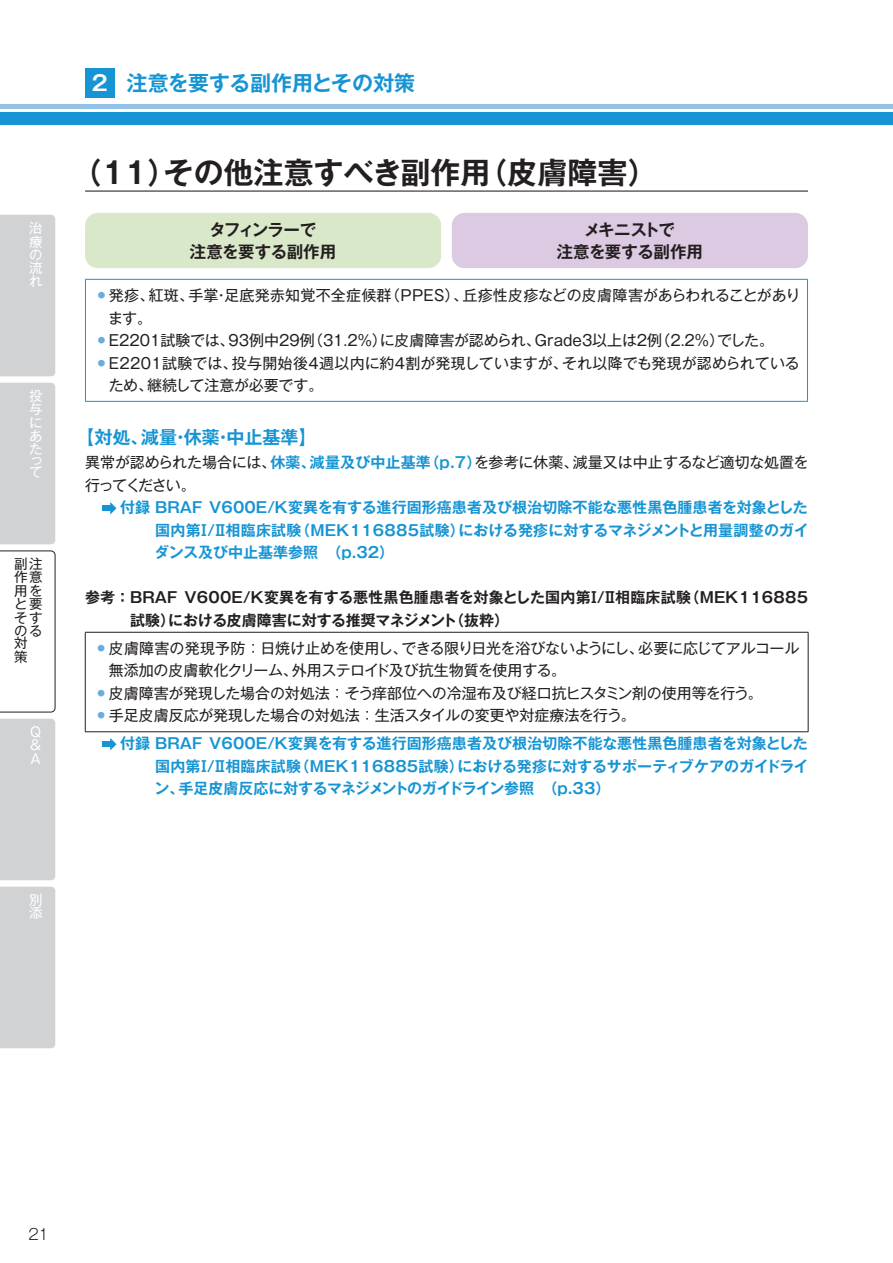
<style>
.page{position:relative;width:893px;height:1263px;background:#fff}
.page>*{position:absolute;margin:0;border:0;box-sizing:border-box;transform-origin:0 0}
.t1{font:700 30px "Gothic MB101 Pro De";color:#231f20}
.t2{font:700 21px "Gothic MB101 Pro De";color:#1694d3}
.t3{font:700 18px "Gothic MB101 Pro De";color:#1694d3}
.t4{font:700 16.5px/22.5px "Gothic MB101 Pro De";letter-spacing:-.03em;color:#231f20;text-align:center}
.t5{font:15px/22.5px "Gothic MB101 Pro";color:#231f20}
.t6{font:700 15px/22.5px "Gothic MB101 Pro De";color:#1694d3;text-align:justify}
.t7{font:15px/22.5px "Gothic MB101 Pro";letter-spacing:-.02em;color:#231f20}
.t8{font:700 15px/22.5px "Gothic MB101 Pro De";color:#231f20}
.t9{font:300 15px "Gothic MB101 Pro";color:#231f20}
.t10{font:13.5px/13.2px "Gothic MB101 Pro";color:#fff;text-align:justify}
.t11{font:13.5px/13.4px "Gothic MB101 Pro";color:#231f20}
.s1{color:#fff}
.s2{font-family:"Gothic MB101 Pro De";font-weight:700;color:#1694d3}
</style>
<div class="page">
<div style="left:0;top:112px;width:893px;height:12px;background:#1694d3"></div>
<hr style="left:0;top:104px;width:893px;height:4px;background:#93c0e6">
<div style="left:0;top:215px;width:55px;height:161px;background:#d1d2d4"></div>
<div style="left:0;top:719px;width:55px;height:161px;background:#d1d2d4"></div>
<div style="left:0;top:383px;width:55px;height:161px;background:#d1d2d4"></div>
<div style="left:0;top:887px;width:55px;height:161px;background:#d1d2d4"></div>
<svg style="left:0;top:550px;width:55px;height:162px"></svg>
<div style="left:85px;top:68px;width:30px;height:30px;background:#1694d3"></div>
<hr style="left:85px;top:191px;width:723px;height:1px;background:#231f20">
<div style="left:85px;top:213px;width:356px;height:55px;background:#d9e8c9;border-radius:13px"></div>
<div style="left:452px;top:213px;width:356px;height:55px;background:#dccae2;border-radius:13px"></div>
<hr style="left:85px;top:279px;width:723px;height:1px;background:#1694d3">
<hr style="left:85px;top:280px;width:1px;height:121px;background:#1694d3">
<hr style="left:807px;top:280px;width:1px;height:121px;background:#1694d3">
<hr style="left:85px;top:401px;width:723px;height:1px;background:#1694d3">
<div style="left:102px;top:505px;width:9px;height:6px;background:#1694d3"></div>
<svg style="left:110px;top:502px;width:7px;height:12px"></svg>
<hr style="left:85px;top:632px;width:723px;height:1px;background:#231f20">
<hr style="left:85px;top:632px;width:1px;height:99px;background:#231f20">
<hr style="left:808px;top:632px;width:1px;height:99px;background:#231f20">
<hr style="left:85px;top:731px;width:723px;height:1px;background:#231f20">
<div style="left:102px;top:741px;width:9px;height:6px;background:#1694d3"></div>
<svg style="left:110px;top:738px;width:7px;height:12px"></svg>
<p class="t10" style="left:29px;top:219px;width:15px">治療の流れ</p>
<p class="t10" style="left:29px;top:387px;width:15px">投与にあた</p>
<p class="t10" style="left:29px;top:453px;width:14px;line-height:11.4px">って</p>
<p class="t11" style="left:14px;top:555px;width:29px">副注作意用をと要そすのる対策</p>
<p class="t10" style="left:30px;top:723px;width:12px">Q &amp; A</p>
<p class="t10" style="left:29px;top:891px;width:15px">別添</p>
<h2 class="t2" style="left:92px;top:65px;width:325px"><span class="s1">2</span> 注意を要する副作用とその対策</h2>
<h1 class="t1" style="left:72px;top:147px;width:587px">（11）その他注意すべき副作用（皮膚障害）</h1>
<p class="t4" style="left:190px;top:216px;width:148px">タフィンラーで<br>注意を要する副作用</p>
<p class="t4" style="left:557px;top:216px;width:148px">メキニストで<br>注意を要する副作用</p>
<p class="t5" style="left:108px;top:282px;width:694px;text-indent:-10px"><sup>●</sup> 発疹、紅斑、手掌・足底発赤知覚不全症候群（PPES）、丘疹性皮疹などの皮膚障害があらわれることがあります。</p>
<p class="t5" style="left:98px;top:327px;width:678px"><sup>●</sup> E2201試験では、93例中29例（31.2%）に皮膚障害が認められ、Grade3以上は2例（2.2%）でした。</p>
<p class="t5" style="left:109px;top:349px;width:693px;text-indent:-11px"><sup>●</sup> E2201試験では、投与開始後4週以内に約4割が発現していますが、それ以降でも発現が認められているため、継続して注意が必要です。</p>
<p class="t3" style="left:76px;top:423px;width:242px">【対処、減量・休薬・中止基準】</p>
<p class="t7" style="left:85px;top:449px;width:725px">異常が認められた場合には、<span class="s2">休薬、減量及び中止基準（p.7）</span>を参考に休薬、減量又は中止するなど適切な処置を行ってください。</p>
<p class="t6" style="left:154px;top:495px;width:656px;text-indent:-34px">付録 BRAF V600E/K変異を有する進行固形癌患者及び根治切除不能な悪性黒色腫患者を対象とした国内第Ⅰ/Ⅱ相臨床試験（MEK116885試験）における発疹に対するマネジメントと用量調整のガイダンス及び中止基準参照　（p.32）</p>
<p class="t8" style="left:130px;top:585px;width:679px;text-indent:-45px">参考：BRAF V600E/K変異を有する悪性黒色腫患者を対象とした国内第Ⅰ/Ⅱ相臨床試験（MEK116885試験）における皮膚障害に対する推奨マネジメント（抜粋）</p>
<p class="t7" style="left:109px;top:635px;width:692px;text-indent:-11px"><sup>●</sup> 皮膚障害の発現予防：日焼け止めを使用し、できる限り日光を浴びないようにし、必要に応じてアルコール無添加の皮膚軟化クリーム、外用ステロイド及び抗生物質を使用する。</p>
<p class="t5" style="left:98px;top:680px;width:667px"><sup>●</sup> 皮膚障害が発現した場合の対処法：そう痒部位への冷湿布及び経口抗ヒスタミン剤の使用等を行う。</p>
<p class="t5" style="left:98px;top:702px;width:540px"><sup>●</sup> 手足皮膚反応が発現した場合の対処法：生活スタイルの変更や対症療法を行う。</p>
<p class="t6" style="left:155px;top:731px;width:656px;text-indent:-34px">付録 BRAF V600E/K変異を有する進行固形癌患者及び根治切除不能な悪性黒色腫患者を対象とした国内第Ⅰ/Ⅱ相臨床試験（MEK116885試験）における発疹に対するサポーティブケアのガイドライン、手足皮膚反応に対するマネジメントのガイドライン参照　（p.33）</p>
<p class="t9" style="left:28px;top:1222px;width:22px">21</p>
</div>
